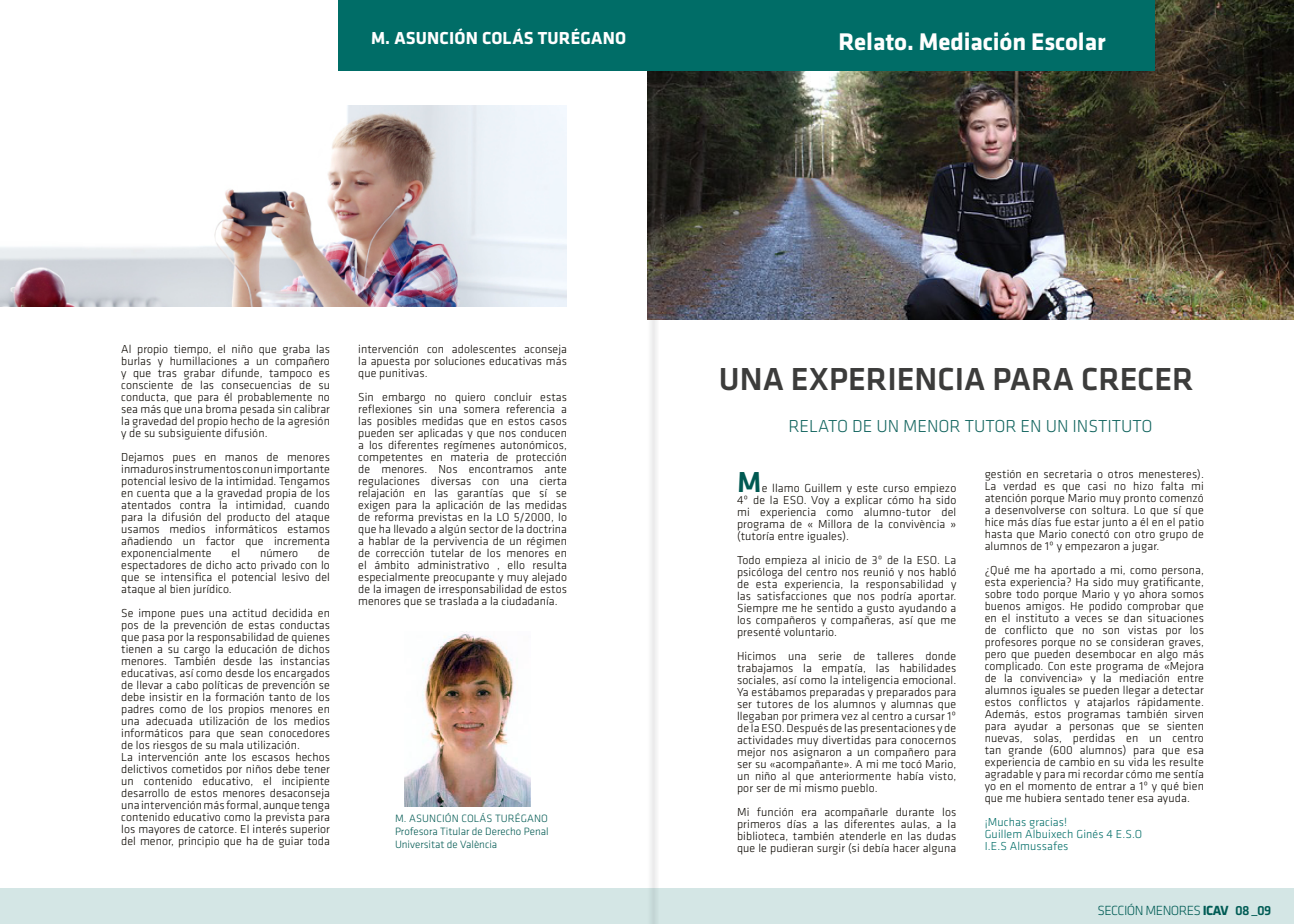
<style>
.page{position:relative;width:1294px;height:924px;background:#fff}
.page>*{position:absolute;margin:0;border:0;box-sizing:border-box;transform-origin:0 0}
.t1{font:500 33px "Klavika";color:#3c3c3b}
.t2{font:500 30px "Klavika";color:#005952}
.t3{font:700 25px "Klavika";letter-spacing:-.005em;color:#fff}
.t4{font:300 18px "Klavika";color:#146660}
.t5{font:700 18px "Klavika";letter-spacing:.01em;color:#fff}
.t6{font:300 13.8px "Klavika";letter-spacing:-.04em;color:#005952}
.t7{font:300 12px/12px "Klavika";letter-spacing:.005em;color:#0b0700;text-align:justify}
.t8{font:300 12px/12px "Klavika";letter-spacing:.01em;color:#006d67}
.t9{font:300 11px/13.2px "Klavika";color:#005952;text-align:justify}
.s1{font-weight:700}
.s2{font-weight:500}
</style>
<div class="page">
<img style="left:647px;top:0;width:647px;height:320px">
<div style="left:338px;top:0;width:817px;height:71px;background:#006d67"></div>
<svg style="left:647px;top:82px;width:12px;height:806px;fill:#f1f1f1"></svg>
<img style="left:0;top:106px;width:567px;height:201px">
<img style="left:404px;top:631px;width:126px;height:176px">
<div style="left:0;top:888px;width:1294px;height:36px;background:#d4e6e5"></div>
<h3 class="t5" style="left:371px;top:29px;width:257px">M. ASUNCIÓN COLÁS TURÉGANO</h3>
<h3 class="t3" style="left:838px;top:28px;width:269px">Relato. Mediación Escolar</h3>
<p class="t7" style="left:121px;top:344px;width:210px">Al propio tiempo, el niño que graba las burlas y humillaciones a un compañero y que tras grabar difunde, tampoco es consciente de las consecuencias de su conducta, que para él probablemente no sea más que una broma pesada sin calibrar la gravedad del propio hecho de la agresión y de su subsiguiente difusión.</p>
<p class="t7" style="left:121px;top:452px;width:210px">Dejamos pues en manos de menores inmaduros instrumentos con un importante potencial lesivo de la intimidad. Tengamos en cuenta que a la gravedad propia de los atentados contra la intimidad, cuando para la difusión del producto del ataque usamos medios informáticos estamos añadiendo un factor que incrementa exponencialmente</p>
<p class="t7" style="left:121px;top:548px;width:210px;text-indent:197px">de espectadores de dicho acto privado con lo que se intensifica el potencial lesivo del ataque al bien jurídico.</p>
<p class="t7" style="left:121px;top:608px;width:210px;text-align:left">Se impone pues una actitud decidida en pos de la prevención de estas conductas que pasa por la responsabilidad de quienes tienen a su cargo la educación de dichos menores. También desde las instancias educativas, así como desde los encargados de llevar a cabo políticas de prevención se debe insistir en la formación tanto de los padres como de los propios menores en una adecuada utilización de los medios informáticos para que sean conocedores de los riesgos de su mala utilización.<br>La intervención ante los escasos hechos delictivos cometidos por niños debe tener un contenido educativo, el incipiente desarrollo de estos menores desaconseja una intervención más formal, aunque tenga contenido educativo como la prevista para los mayores de catorce. El interés superior del menor, principio que ha de guiar toda</p>
<p class="t7" style="left:232px;top:548px;width:10px">el</p>
<p class="t7" style="left:260px;top:548px;width:40px">número</p>
<p class="t7" style="left:358px;top:344px;width:210px">intervención con adolescentes aconseja la apuesta por soluciones educativas más que punitivas.</p>
<p class="t7" style="left:358px;top:392px;width:210px">Sin embargo no quiero concluir estas reflexiones sin una somera referencia a las posibles medidas que en estos casos pueden ser aplicadas y que nos conducen a los diferentes regímenes autonómicos, competentes en materia de protección de menores. Nos encontramos ante regulaciones diversas con una cierta relajación en las garantías que sí se exigen para la aplicación de las medidas de reforma previstas en la LO 5/2000, lo que ha llevado a algún sector de la doctrina a hablar de la pervivencia de un régimen de corrección tutelar de los menores en el ámbito administrativo , ello resulta especialmente preocupante y muy alejado de la imagen de irresponsabilidad de estos menores que se traslada a la ciudadanía.</p>
<p class="t9" style="left:395px;top:812px;width:155px">M. ASUNCIÓN COLÁS TURÉGANO Profesora Titular de Derecho Penal Universitat de València</p>
<h1 class="t1" style="left:719px;top:362px;width:476px">UNA EXPERIENCIA PARA CRECER</h1>
<h3 class="t4" style="left:788px;top:416px;width:366px">RELATO DE UN MENOR TUTOR EN UN INSTITUTO</h3>
<h2 class="t2" style="left:737px;top:465px;width:26px">M</h2>
<p class="t7" style="left:737px;top:482px;width:221px;text-indent:25px">e llamo Guillem y este curso empiezo 4º de la ESO. Voy a explicar cómo ha sido mi experiencia como alumno-tutor del programa de « Millora de la convivència » (tutoría entre iguales).</p>
<p class="t7" style="left:737px;top:554px;width:221px">Todo empieza al inicio de 3º de la ESO. La psicóloga del centro nos reunió y nos habló de esta experiencia, la responsabilidad y las satisfacciones que nos podría aportar.<br>Siempre me he sentido a gusto ayudando a los compañeros y compañeras, así que me presenté voluntario.</p>
<p class="t7" style="left:737px;top:650px;width:221px">Hicimos una serie de talleres donde trabajamos la empatía, las habilidades sociales, así como la inteligencia emocional.<br>Ya estábamos preparadas y preparados para ser tutores de los alumnos y alumnas que llegaban por primera vez al centro a cursar 1º de la ESO. Después de las presentaciones y de actividades muy divertidas para conocernos mejor nos asignaron a un compañero para ser su «acompañante». A mi me tocó Mario, un niño al que anteriormente había visto, por ser de mi mismo pueblo.</p>
<p class="t7" style="left:737px;top:806px;width:221px">Mi función era acompañarle durante los primeros días a las diferentes aulas, a la biblioteca, también atenderle en las dudas que le pudieran surgir (si debía hacer alguna</p>
<p class="t7" style="left:985px;top:468px;width:221px">gestión en secretaria o otros menesteres).<br>La verdad es que casi no hizo falta mi atención porque Mario muy pronto comenzó a desenvolverse con soltura. Lo que sí que hice más días fue estar junto a él en el patio hasta que Mario conectó con otro grupo de alumnos de 1º y empezaron a jugar.</p>
<p class="t7" style="left:985px;top:564px;width:221px">¿Qué me ha aportado a mi, como persona, esta experiencia? Ha sido muy gratificante, sobre todo porque Mario y yo ahora somos buenos amigos. He podido comprobar que en el instituto a veces se dan situaciones de conflicto que no son vistas por los profesores porque no se consideran graves, pero que pueden desembocar en algo más complicado. Con este programa de «Mejora de la convivencia» y la mediación entre alumnos iguales se pueden llegar a detectar estos conflictos y atajarlos rápidamente.<br>Además, estos programas también sirven para ayudar a personas que se sienten nuevas, solas, perdidas en un centro tan grande (600 alumnos) para que esa experiencia de cambio en su vida les resulte agradable y para mi recordar cómo me sentía yo en el momento de entrar a 1º y qué bien que me hubiera sentado tener esa ayuda.</p>
<p class="t8" style="left:985px;top:816px;width:159px">¡Muchas gracias!<br>Guillem Albuixech Ginés 4 E.S.O<br>I.E.S Almussafes</p>
<p class="t6" style="left:1098px;top:903px;width:175px">SECCIÓN MENORES <span class="s1">ICAV</span> <span class="s2">08 _09</span></p>
</div>
